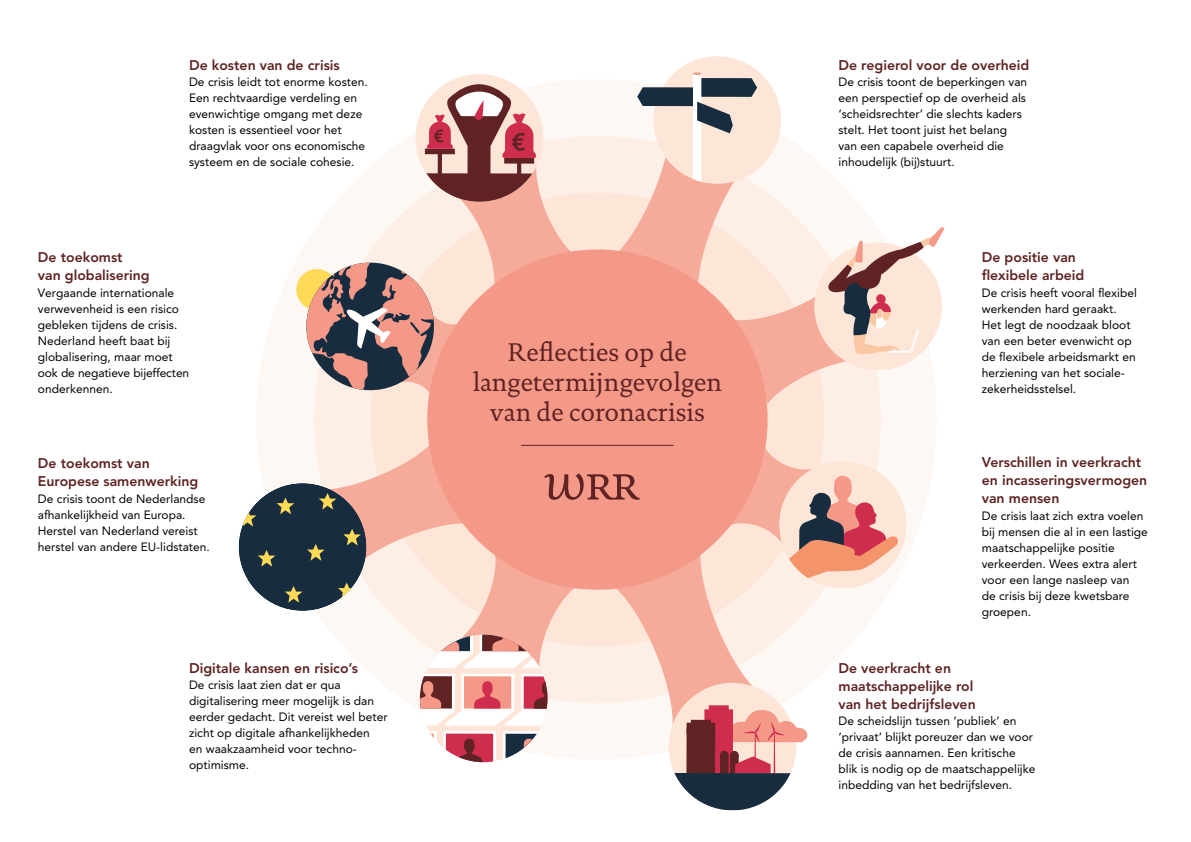
<style>
.page{position:relative;width:1191px;height:842px;background:#fff}
.page>*{position:absolute;margin:0;border:0;box-sizing:border-box;transform-origin:0 0}
.t1{font:26px/30px "DTL Documenta TOT";color:#5f2323;text-align:center}
.t2{font:800 14px/18px "Avenir LT Std";color:#5f2323}
.t3{font:12px/16px "Avenir LT Std";color:#000}
</style>
<div class="page">
<svg style="left:256px;top:79px;width:680px;height:681px;fill:#fef8f5"></svg>
<div style="left:370px;top:193px;width:454px;height:453px;background:#fde5d8;border-radius:50%"></div>
<div style="left:427px;top:249px;width:340px;height:341px;background:#f49888;border-radius:50%"></div>
<div style="left:653px;top:56px;width:128px;height:128px;background:#fde5d8;border-radius:50%"></div>
<svg style="left:642px;top:72px;width:302px;height:332px"></svg>
<svg style="left:674px;top:773px;width:117px;height:37px;fill:#172d3f"></svg>
<svg style="left:296px;top:74px;width:282px;height:330px"></svg>
<svg style="left:239px;top:439px;width:661px;height:334px"></svg>
<hr style="left:521px;top:445px;width:152px;height:1px;background:#5f2323">
<svg style="left:595px;top:89px;width:123px;height:664px"></svg>
<p class="t2" style="left:189px;top:56px;width:152px">De kosten van de crisis</p>
<p class="t3" style="left:189px;top:74px;width:180px">De crisis leidt tot enorme kosten.<br>Een rechtvaardige verdeling en evenwichtige omgang met deze kosten is essentieel voor het draagvlak voor ons economische systeem en de sociale cohesie.</p>
<p class="t2" style="left:38px;top:248px;width:113px">De toekomst<br>van globalisering</p>
<p class="t3" style="left:38px;top:284px;width:153px">Vergaande internationale verwevenheid is een risico gebleken tijdens de crisis.<br>Nederland heeft baat bij globalisering, maar moet ook de negatieve bijeffecten onderkennen.</p>
<p class="t2" style="left:38px;top:454px;width:162px">De toekomst van<br>Europese samenwerking</p>
<p class="t3" style="left:38px;top:490px;width:173px">De crisis toont de Nederlandse afhankelijkheid van Europa.<br>Herstel van Nederland vereist herstel van andere EU-lidstaten.</p>
<p class="t2" style="left:189px;top:659px;width:170px">Digitale kansen en risico’s</p>
<p class="t3" style="left:189px;top:677px;width:200px">De crisis laat zien dat er qua digitalisering meer mogelijk is dan eerder gedacht. Dit vereist wel beter zicht op digitale afhankelijkheden<br>en waakzaamheid voor techno&shy;optimisme.</p>
<p class="t1" style="left:473px;top:337px;width:251px">Reflecties op de langetermijngevolgen van de coronacrisis</p>
<p class="t2" style="left:838px;top:56px;width:192px">De regierol voor de overheid</p>
<p class="t3" style="left:838px;top:74px;width:190px">De crisis toont de beperkingen van een perspectief op de overheid als ‘scheidsrechter’ die slechts kaders stelt. Het toont juist het belang van een capabele overheid die inhoudelijk (bij)stuurt.</p>
<p class="t2" style="left:981px;top:248px;width:104px">De positie van flexibele arbeid</p>
<p class="t3" style="left:981px;top:284px;width:157px">De crisis heeft vooral flexibel werkenden hard geraakt.<br>Het legt de noodzaak bloot van een beter evenwicht op de flexibele arbeidsmarkt en herziening van het sociale&shy;zekerheidsstelsel.</p>
<p class="t2" style="left:981px;top:453px;width:167px">Verschillen in veerkracht en incasseringsvermogen van mensen</p>
<p class="t3" style="left:981px;top:508px;width:168px">De crisis laat zich extra voelen bij mensen die al in een lastige maatschappelijke positie verkeerden. Wees extra alert voor een lange nasleep van<br>de crisis bij deze kwetsbare groepen.</p>
<p class="t2" style="left:838px;top:659px;width:139px">De veerkracht en maatschappelijke rol van het bedrijfsleven</p>
<p class="t3" style="left:838px;top:713px;width:198px">De scheidslijn tussen ‘publiek’ en ‘privaat’ blijkt poreuzer dan we voor de crisis aannamen. Een kritische blik is nodig op de maatschappelijke inbedding van het bedrijfsleven.</p>
</div>
